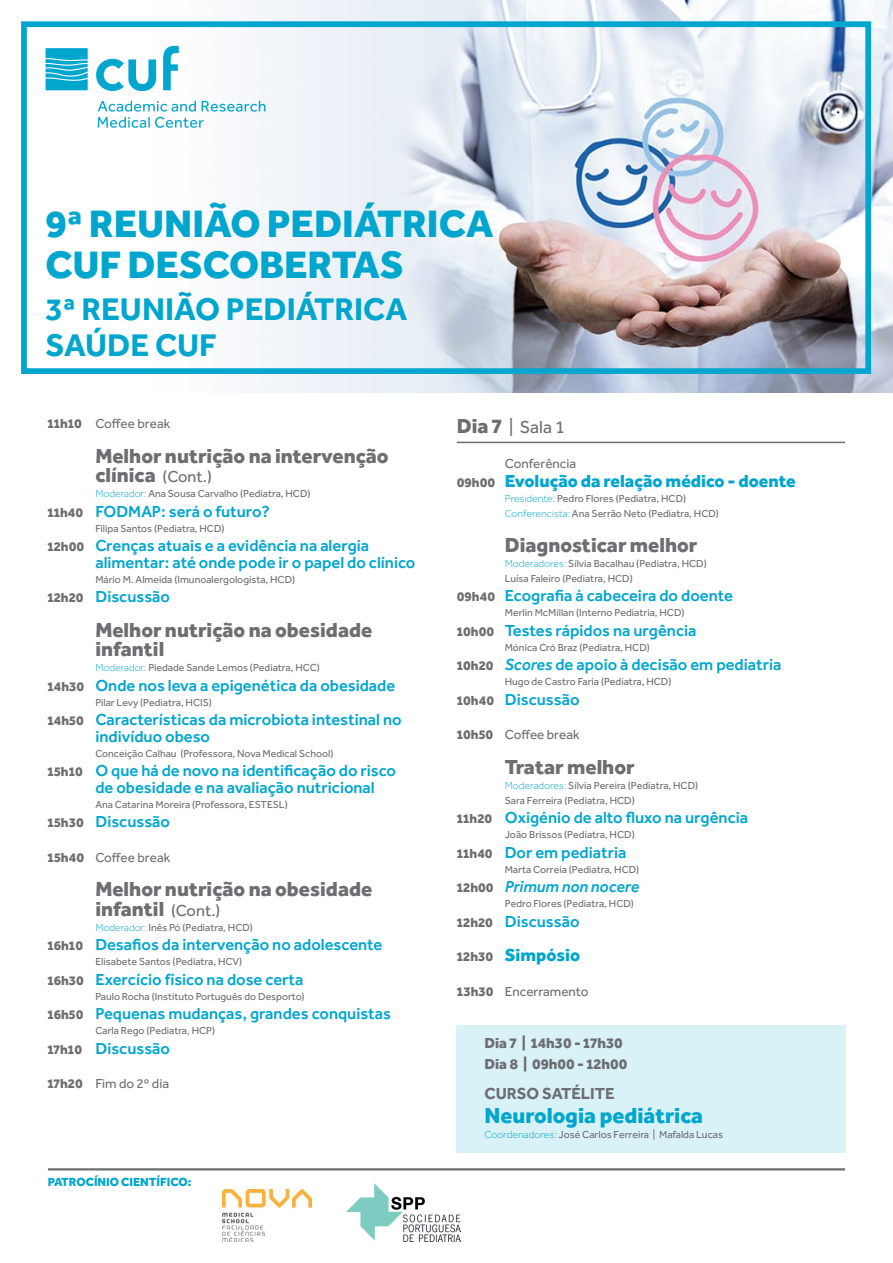
<style>
.page{position:relative;width:893px;height:1263px;background:#fff}
.page>*{position:absolute;margin:0;border:0;box-sizing:border-box;transform-origin:0 0}
.t1{font:800 39.6px/41.4px "Effra";color:#00a6ce}
.t2{font:700 32.4px/36.3px "Effra";color:#00a6ce}
.t3{font:800 22.5px "Effra";color:#00a6ce}
.t4{font:800 21px/19.5px "Effra";color:#6d6e71}
.t5{font:800 18px "Effra";color:#00a6ce}
.t6{font:18px "Effra";color:#6d6e71}
.t7{font:500 16.5px/16.5px "Effra";color:#00a6ce}
.t8{font:italic 500 16.5px "Effra";color:#00a6ce}
.t9{font:700 16.5px "Effra";color:#6d6e71}
.t10{font:800 15px/21px "Effra";color:#6d6e71}
.t11{font:13.5px "Effra";color:#6d6e71}
.t12{font:800 12.15px "Effra";color:#00a6ce}
.t13{font:10.5px/15px "Effra";color:#6d6e71}
.s1{font-weight:800}
.s2{font-weight:400;font-size:16.5px}
.s3{font-weight:300;color:#00a6ce}
.s4{font-weight:800;font-size:13.5px;color:#6d6e71}
.s5{font-weight:800;font-size:21px}
.s6{font-size:13.5px;color:#6d6e71}
.s7{font-style:italic}
.s8{font-weight:800;font-style:normal;font-size:13.5px;color:#6d6e71}
</style>
<div class="page">
<div style="left:456px;top:1025px;width:389px;height:127px;background:#d9f2f8"></div>
<img style="left:252px;top:0;width:641px;height:392px">
<svg style="left:21px;top:21px;width:850px;height:353px"></svg>
<svg style="left:46px;top:48px;width:42px;height:42px;background:#24b2d4"></svg>
<svg style="left:163px;top:46px;width:16px;height:44px"></svg>
<svg style="left:96px;top:59px;width:60px;height:32px"></svg>
<svg style="left:98px;top:101px;width:168px;height:27px"></svg>
<hr style="left:457px;top:442px;width:388px;height:1px;background:#6d6e71">
<hr style="left:48px;top:1168px;width:797px;height:2px;background:#6d6e71">
<img style="left:347px;top:1184px;width:114px;height:58px">
<img style="left:222px;top:1189px;width:90px;height:53px">
<h1 class="t1" style="left:46px;top:202px;width:450px">9ª REUNIÃO PEDIÁTRICA<br>CUF DESCOBERTAS</h1>
<h2 class="t2" style="left:46px;top:290px;width:363px">3ª REUNIÃO PEDIÁTRICA<br>SAÚDE CUF</h2>
<p class="t11" style="left:47px;top:416px;width:124px"><span class="s1">11h10</span> Coffee break</p>
<h3 class="t4" style="left:95px;top:445px;width:295px">Melhor nutrição na intervenção clínica <span class="s2">(Cont.)</span></h3>
<p class="t13" style="left:95px;top:486px;width:217px"><span class="s3">Moderador:</span> Ana Sousa Carvalho (Pediatra, HCD)</p>
<h3 class="t7" style="left:47px;top:503px;width:224px"><span class="s4">11h40</span> FODMAP: será o futuro?</h3>
<p class="t13" style="left:95px;top:521px;width:131px">Filipa Santos (Pediatra, HCD)</p>
<h3 class="t7" style="left:95px;top:537px;width:322px;text-indent:-48px"><span class="s4">12h00</span> Crenças atuais e a evidência na alergia alimentar: até onde pode ir o papel do clínico</h3>
<p class="t13" style="left:95px;top:572px;width:201px">Mário M. Almeida (Imunoalergologista, HCD)</p>
<h3 class="t7" style="left:47px;top:588px;width:124px"><span class="s4">12h20</span> Discussão</h3>
<h3 class="t4" style="left:95px;top:619px;width:278px">Melhor nutrição na obesidade infantil</h3>
<p class="t13" style="left:95px;top:660px;width:226px"><span class="s3">Moderador:</span> Piedade Sande Lemos (Pediatra, HCC)</p>
<h3 class="t7" style="left:47px;top:677px;width:349px"><span class="s4">14h30</span> Onde nos leva a epigenética da obesidade</h3>
<p class="t13" style="left:95px;top:695px;width:118px">Pilar Levy (Pediatra, HCIS)</p>
<h3 class="t7" style="left:95px;top:711px;width:308px;text-indent:-48px"><span class="s4">14h50</span> Características da microbiota intestinal no indivíduo obeso</h3>
<p class="t13" style="left:95px;top:746px;width:240px">Conceição Calhau (Professora, Nova Medical School)</p>
<h3 class="t7" style="left:95px;top:762px;width:302px;text-indent:-48px"><span class="s4">15h10</span> O que há de novo na identificação do risco de obesidade e na avaliação nutricional</h3>
<p class="t13" style="left:95px;top:797px;width:194px">Ana Catarina Moreira (Professora, ESTESL)</p>
<h3 class="t7" style="left:47px;top:813px;width:124px"><span class="s4">15h30</span> Discussão</h3>
<p class="t11" style="left:47px;top:849px;width:124px"><span class="s1">15h40</span> Coffee break</p>
<h3 class="t4" style="left:95px;top:879px;width:278px">Melhor nutrição na obesidade infantil <span class="s2">(Cont.)</span></h3>
<p class="t13" style="left:95px;top:920px;width:159px"><span class="s3">Moderador:</span> Inês Pó (Pediatra, HCD)</p>
<h3 class="t7" style="left:47px;top:936px;width:337px"><span class="s4">16h10</span> Desafios da intervenção no adolescente</h3>
<p class="t13" style="left:95px;top:954px;width:148px">Elisabete Santos (Pediatra, HCV)</p>
<h3 class="t7" style="left:47px;top:971px;width:258px"><span class="s4">16h30</span> Exercício físico na dose certa</h3>
<p class="t13" style="left:95px;top:989px;width:211px">Paulo Rocha (Instituto Português do Desporto)</p>
<h3 class="t7" style="left:47px;top:1005px;width:345px"><span class="s4">16h50</span> Pequenas mudanças, grandes conquistas</h3>
<p class="t13" style="left:95px;top:1023px;width:121px">Carla Rego (Pediatra, HCP)</p>
<h3 class="t7" style="left:47px;top:1040px;width:124px"><span class="s4">17h10</span> Discussão</h3>
<p class="t11" style="left:47px;top:1076px;width:123px"><span class="s1">17h20</span> Fim do 2º dia</p>
<p class="t12" style="left:48px;top:1175px;width:145px">PATROCÍNIO CIENTÍFICO:</p>
<h3 class="t6" style="left:457px;top:417px;width:110px"><span class="s5">Dia 7</span> | Sala 1</h3>
<p class="t11" style="left:505px;top:455px;width:73px">Conferência</p>
<h3 class="t5" style="left:457px;top:470px;width:341px"><span class="s6">09h00</span> Evolução da relação médico - doente</h3>
<p class="t13" style="left:505px;top:491px;width:216px"><span class="s3">Presidente:</span> Pedro Flores (Pediatra, HCD)<br><span class="s3">Conferencista:</span> Ana Serrão Neto (Pediatra, HCD)</p>
<h3 class="t4" style="left:505px;top:534px;width:194px">Diagnosticar melhor</h3>
<p class="t13" style="left:505px;top:556px;width:203px"><span class="s3">Moderadores:</span> Sílvia Bacalhau (Pediatra, HCD)<br>Luísa Faleiro (Pediatra, HCD)</p>
<h3 class="t7" style="left:457px;top:587px;width:278px"><span class="s4">09h40</span> Ecografia à cabeceira do doente</h3>
<p class="t13" style="left:505px;top:605px;width:181px">Merlin McMillan (Interno Pediatria, HCD)</p>
<h3 class="t7" style="left:457px;top:622px;width:241px"><span class="s4">10h00</span> Testes rápidos na urgência</h3>
<p class="t13" style="left:505px;top:640px;width:147px">Mónica Cró Braz (Pediatra, HCD)</p>
<h3 class="t7" style="left:457px;top:656px;width:326px"><span class="s4">10h20</span> <span class="s7">Scores</span> de apoio à decisão em pediatria</h3>
<p class="t13" style="left:505px;top:674px;width:168px">Hugo de Castro Faria (Pediatra, HCD)</p>
<h3 class="t7" style="left:457px;top:691px;width:124px"><span class="s4">10h40</span> Discussão</h3>
<p class="t11" style="left:457px;top:727px;width:124px"><span class="s1">10h50</span> Coffee break</p>
<h3 class="t4" style="left:505px;top:756px;width:131px">Tratar melhor</h3>
<p class="t13" style="left:505px;top:778px;width:195px"><span class="s3">Moderadores:</span> Sílvia Pereira (Pediatra, HCD)<br>Sara Ferreira (Pediatra, HCD)</p>
<h3 class="t7" style="left:457px;top:809px;width:293px"><span class="s4">11h20</span> Oxigénio de alto fluxo na urgência</h3>
<p class="t13" style="left:505px;top:827px;width:131px">João Brissos (Pediatra, HCD)</p>
<h3 class="t7" style="left:457px;top:844px;width:171px"><span class="s4">11h40</span> Dor em pediatria</h3>
<p class="t13" style="left:505px;top:862px;width:136px">Marta Correia (Pediatra, HCD)</p>
<h3 class="t8" style="left:457px;top:877px;width:184px"><span class="s8">12h00</span> Primum non nocere</h3>
<p class="t13" style="left:505px;top:896px;width:131px">Pedro Flores (Pediatra, HCD)</p>
<h3 class="t7" style="left:457px;top:913px;width:124px"><span class="s4">12h20</span> Discussão</h3>
<h3 class="t5" style="left:457px;top:944px;width:125px"><span class="s6">12h30</span> Simpósio</h3>
<p class="t11" style="left:457px;top:983px;width:133px"><span class="s1">13h30</span> Encerramento</p>
<h3 class="t10" style="left:484px;top:1032px;width:144px">Dia 7 | 14h30 - 17h30<br>Dia 8 | 09h00 - 12h00</h3>
<h3 class="t9" style="left:484px;top:1083px;width:132px">CURSO SATÉLITE</h3>
<h3 class="t3" style="left:484px;top:1101px;width:220px">Neurologia pediátrica</h3>
<p class="t13" style="left:484px;top:1127px;width:240px"><span class="s3">Coordenadores:</span> José Carlos Ferreira | Mafalda Lucas</p>
</div>
